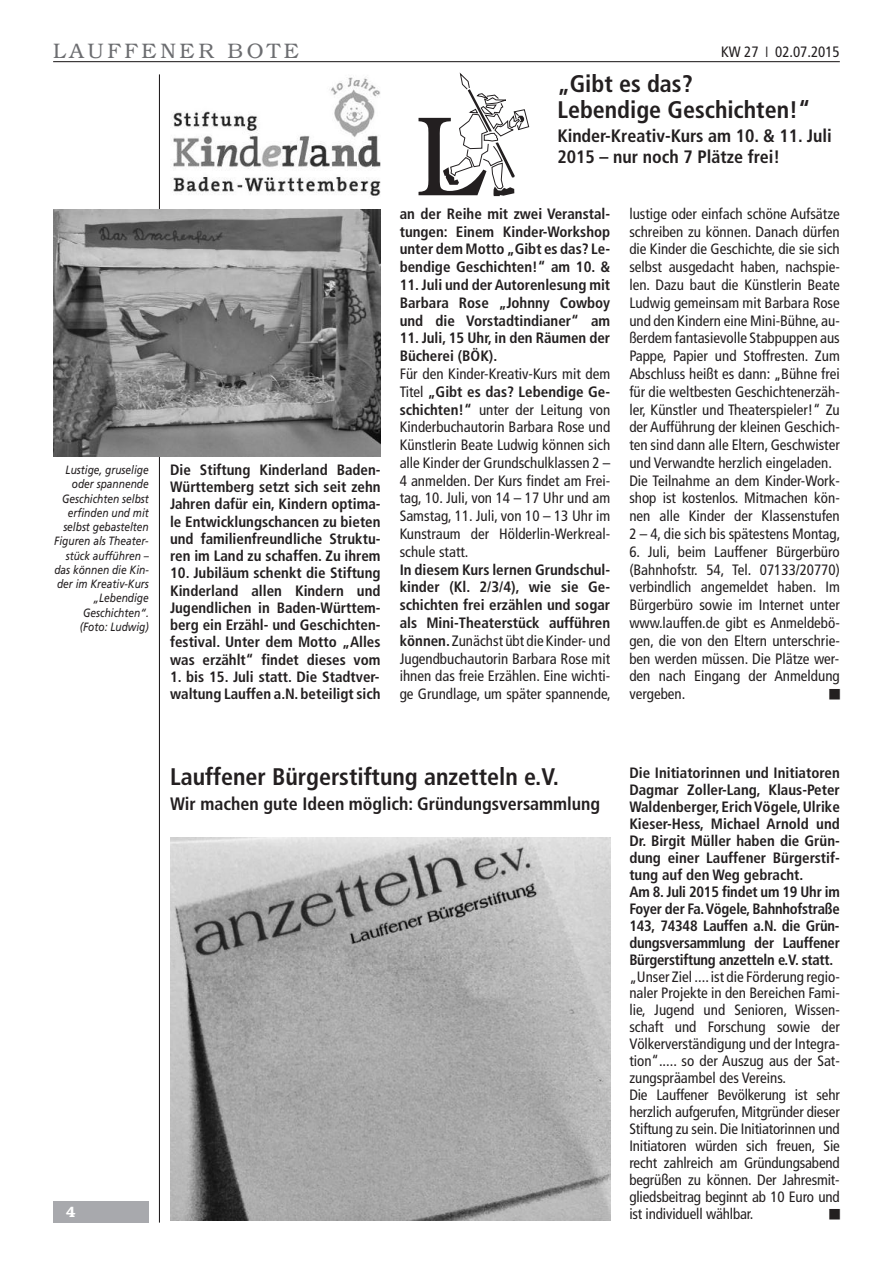
<style>
.page{position:relative;width:893px;height:1263px;background:#fff}
.page>*{position:absolute;margin:0;border:0;box-sizing:border-box;transform-origin:0 0}
.t1{font:700 condensed 24px/25.5px "Frutiger LT";color:#231f20}
.t2{font:300 21px "Bookman LT";letter-spacing:.175em;color:#6c6d70}
.t3{font:700 condensed 18px/20.2px "Frutiger LT";color:#231f20}
.t4{font:condensed 15px/17.9px "Frutiger LT";color:#231f20;text-align:justify}
.t5{font:700 condensed 15px/17.9px "Frutiger LT";color:#231f20;text-align:justify}
.t6{font:600 15px "Bookman LT";color:#fff}
.t7{font:italic 12px/14.2px "Frutiger LT";color:#231f20;text-align:right;scale:.85 1}
.s1{font-weight:700}
.s2{font-weight:400}
</style>
<div class="page">
<hr style="left:159px;top:74px;width:1px;height:1148px;background:#231f20">
<hr style="left:53px;top:61px;width:787px;height:1px;background:#231f20">
<div style="left:53px;top:1201px;width:96px;height:21px;background:#a8a9ad"></div>
<svg style="left:418px;top:73px;width:111px;height:123px"></svg>
<img style="left:172px;top:77px;width:209px;height:119px">
<img style="left:53px;top:209px;width:327px;height:247px">
<img style="left:171px;top:838px;width:439px;height:382px">
<h2 class="t2" style="left:53px;top:38px;width:247px">LAUFFENER BOTE</h2>
<p class="t4" style="left:721px;top:44px;width:120px">KW 27 ❘ 02.07.2015</p>
<p class="t7" style="left:54px;top:464px;width:113px">Lustige, gruselige oder spannende<br>Geschichten selbst erfinden und mit selbst gebastelten<br>Figuren als Theater&shy;stück aufführen – das können die Kin&shy;der im Kreativ-Kurs „Lebendige<br>Geschichten“. (Foto: Ludwig)</p>
<p class="t5" style="left:170px;top:462px;width:212px;line-height:17.2px">Die Stiftung Kinderland Baden-Württemberg setzt sich seit zehn Jahren dafür ein, Kindern optima&shy;le Entwicklungschancen zu bieten und familienfreundliche Struktu&shy;ren im Land zu schaffen. Zu ihrem</p>
<p class="t5" style="left:170px;top:566px;width:212px;line-height:17.2px">10. Jubiläum schenkt die Stiftung Kinderland allen Kindern und Jugendlichen in Baden-Württem&shy;berg ein Erzähl- und Geschichten&shy;festival. Unter dem Motto „Alles was erzählt“ findet dieses vom</p>
<p class="t5" style="left:170px;top:669px;width:212px;line-height:17.2px">1. bis 15. Juli statt. Die Stadtver&shy;waltung Lauffen a.N. beteiligt sich</p>
<h1 class="t1" style="left:557px;top:73px;width:255px">„Gibt es das?<br>Lebendige Geschichten!“</h1>
<p class="t3" style="left:557px;top:127px;width:276px">Kinder-Kreativ-Kurs am 10. &amp; 11. Juli<br>2015 – nur noch 7 Plätze frei!</p>
<p class="t5" style="left:400px;top:206px;width:212px">an der Reihe mit zwei Veranstal&shy;tungen: Einem Kinder-Workshop unter dem Motto „Gibt es das? Le&shy;bendige Geschichten!“ am 10. &amp;</p>
<p class="t5" style="left:400px;top:277px;width:212px">11. Juli und derAutorenlesung mit Barbara Rose „Johnny Cowboy und die Vorstadtindianer“ am</p>
<p class="t5" style="left:400px;top:330px;width:212px">11. Juli, 15 Uhr, in den Räumen der<br>Bücherei (BÖK).</p>
<p class="t4" style="left:400px;top:366px;width:212px">Für den Kinder-Kreativ-Kurs mit dem Titel <span class="s1">„Gibt es das? Lebendige Ge&shy;schichten!“</span> unter der Leitung von Kinderbuchautorin Barbara Rose und Künstlerin Beate Ludwig können sich alle Kinder der Grundschulklassen 2 – 4 anmelden. Der Kurs findet am Frei&shy;tag, 10. Juli, von 14 – 17 Uhr und am Samstag, 11. Juli, von 10 – 13 Uhr im Kunstraum der Hölderlin-Werkreal&shy;schule statt.</p>
<p class="t5" style="left:400px;top:562px;width:213px">In diesem Kurs lernen Grundschul&shy;kinder (Kl. 2/3/4), wie sie Ge&shy;schichten frei erzählen und sogar als Mini-Theaterstück aufführen können. <span class="s2">Zunächst übt die Kinder- und Jugendbuchautorin Barbara Rose mit ihnen das freie Erzählen. Eine wichti&shy;ge Grundlage, um später spannende,</span></p>
<p class="t4" style="left:629px;top:206px;width:213px;text-align:left">lustige oder einfach schöne Aufsätze schreiben zu können. Danach dürfen die Kinder die Geschichte, die sie sich selbst ausgedacht haben, nachspie&shy;len. Dazu baut die Künstlerin Beate Ludwig gemeinsam mit Barbara Rose und den Kindern eine Mini-Bühne, au&shy;ßerdem fantasievolle Stabpuppen aus Pappe, Papier und Stoffresten. Zum Abschluss heißt es dann: „Bühne frei für die weltbesten Geschichtenerzäh&shy;ler, Künstler und Theaterspieler!“ Zu der Aufführung der kleinen Geschich&shy;ten sind dann alle Eltern, Geschwister und Verwandte herzlich eingeladen.<br>Die Teilnahme an dem Kinder-Work&shy;shop ist kostenlos. Mitmachen kön&shy;nen alle Kinder der Klassenstufen 2 – 4, die sich bis spätestens Montag,</p>
<p class="t4" style="left:629px;top:544px;width:212px">6. Juli, beim Lauffener Bürgerbüro (Bahnhofstr. 54, Tel. 07133/20770) verbindlich angemeldet haben. Im Bürgerbüro sowie im Internet unter www.lauffen.de gibt es Anmeldebö&shy;gen, die von den Eltern unterschrie&shy;ben werden müssen. Die Plätze wer&shy;den nach Eingang der Anmeldung vergeben.</p>
<p class="t6" style="left:66px;top:1203px;width:11px">4</p>
<h1 class="t1" style="left:170px;top:766px;width:391px">Lauffener Bürgerstiftung anzetteln e.V.</h1>
<p class="t3" style="left:170px;top:795px;width:432px">Wir machen gute Ideen möglich: Gründungsversammlung</p>
<p class="t5" style="left:629px;top:766px;width:212px;line-height:17px;text-align:left">Die Initiatorinnen und Initiatoren Dagmar Zoller-Lang, Klaus-Peter Waldenberger,ErichVögele,Ulrike Kieser-Hess, Michael Arnold und Dr. Birgit Müller haben die Grün&shy;dung einer Lauffener Bürgerstif&shy;tung auf den Weg gebracht.<br>Am 8. Juli 2015 findet um 19 Uhr im Foyer der Fa.Vögele, Bahnhofstraße 143, 74348 Lauffen a.N. die Grün&shy;dungsversammlung der Lauffener Bürgerstiftung anzetteln e.V. statt.</p>
<p class="t4" style="left:629px;top:969px;width:212px;line-height:17px;text-align:left">„Unser Ziel .... ist die Förderung regio&shy;naler Projekte in den Bereichen Fami&shy;lie, Jugend und Senioren, Wissen&shy;schaft und Forschung sowie der Völkerverständigung und der Integra&shy;tion“..... so der Auszug aus der Sat&shy;zungspräambel des Vereins.<br>Die Lauffener Bevölkerung ist sehr herzlich aufgerufen, Mitgründer dieser Stiftung zu sein. Die Initiatorinnen und Initiatoren würden sich freuen, Sie recht zahlreich am Gründungsabend begrüßen zu können. Der Jahresmit&shy;gliedsbeitrag beginnt ab 10 Euro und ist individuell wählbar.</p>
</div>
